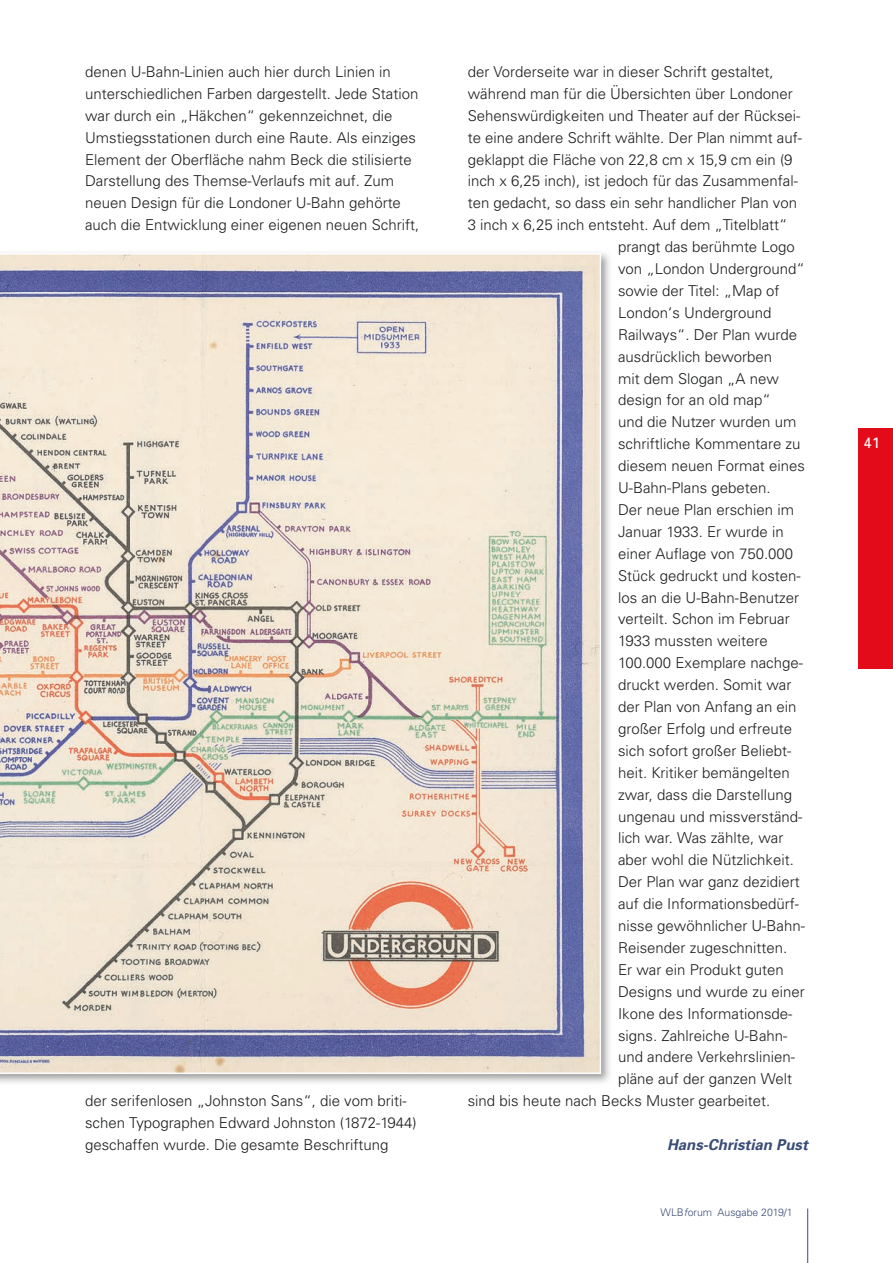
<style>
.page{position:relative;width:893px;height:1263px;background:#fff}
.page>*{position:absolute;margin:0;border:0;box-sizing:border-box;transform-origin:0 0}
.t1{font:15px/21.9px "Univers Light 2";color:#1d1e1f}
.t2{font:italic 700 15px "Univers";color:#3a4d76}
.t3{font:15px "Univers";color:#fff}
.t4{font:300 10.5px "Univers";color:#3a4d76}
.s1{font-style:italic}
</style>
<div class="page">
<hr style="left:807px;top:1208px;width:1px;height:55px;background:#3a4d76">
<div style="left:859px;top:428px;width:34px;height:240px;background:#e30a19"></div>
<img style="left:0;top:252px;width:610px;height:831px">
<svg style="left:0;top:253px;width:601px;height:821px;background:#dacfc6"></svg>
<p class="t1" style="left:85px;top:60px;width:336px">denen U-Bahn-Linien auch hier durch Linien in unterschiedlichen Farben dargestellt. Jede Station war durch ein „Häkchen“ gekennzeichnet, die Umstiegsstationen durch eine Raute. Als einziges Element der Oberfläche nahm Beck die stilisierte Darstellung des Themse-Verlaufs mit auf. Zum neuen Design für die Londoner U-Bahn gehörte auch die Entwicklung einer eigenen neuen Schrift,</p>
<p class="t1" style="left:85px;top:1089px;width:333px">der serifenlosen „Johnston Sans“, die vom briti&shy;schen Typographen Edward Johnston (1872-1944) geschaffen wurde. Die gesamte Beschriftung</p>
<p class="t1" style="left:468px;top:60px;width:307px">der Vorderseite war in dieser Schrift gestaltet,</p>
<p class="t1" style="left:468px;top:82px;width:327px">während man für die Übersichten über Londoner</p>
<p class="t1" style="left:468px;top:104px;width:334px">Sehenswürdigkeiten und Theater auf der Rücksei-</p>
<p class="t1" style="left:468px;top:126px;width:336px">te eine andere Schrift wählte. Der Plan nimmt auf-</p>
<p class="t1" style="left:468px;top:148px;width:326px">geklappt die Fläche von 22,8 cm x 15,9 cm ein (9</p>
<p class="t1" style="left:468px;top:170px;width:332px">inch x 6,25 inch), ist jedoch für das Zusammenfal-</p>
<p class="t1" style="left:468px;top:192px;width:331px">ten gedacht, so dass ein sehr handlicher Plan von</p>
<p class="t1" style="left:468px;top:214px;width:321px">3 inch x 6,25 inch entsteht. Auf dem „Titelblatt“</p>
<p class="t1" style="left:618px;top:235px;width:178px">prangt das berühmte Logo</p>
<p class="t1" style="left:618px;top:257px;width:188px">von „London Underground“</p>
<p class="t1" style="left:618px;top:279px;width:163px">sowie der Titel: „Map of</p>
<p class="t1" style="left:618px;top:301px;width:155px">London‘s Underground</p>
<p class="t1" style="left:618px;top:323px;width:181px">Railways“. Der Plan wurde</p>
<p class="t1" style="left:618px;top:345px;width:156px">ausdrücklich beworben</p>
<p class="t1" style="left:618px;top:367px;width:162px">mit dem Slogan „A new</p>
<p class="t1" style="left:618px;top:389px;width:154px">design for an old map“</p>
<p class="t1" style="left:618px;top:411px;width:180px">und die Nutzer wurden um</p>
<p class="t1" style="left:618px;top:432px;width:184px">schriftliche Kommentare zu</p>
<p class="t1" style="left:618px;top:454px;width:188px">diesem neuen Format eines</p>
<p class="t1" style="left:618px;top:476px;width:154px">U-Bahn-Plans gebeten.</p>
<p class="t1" style="left:618px;top:498px;width:177px">Der neue Plan erschien im</p>
<p class="t1" style="left:618px;top:520px;width:167px">Januar 1933. Er wurde in</p>
<p class="t1" style="left:618px;top:542px;width:177px">einer Auflage von 750.000</p>
<p class="t1" style="left:618px;top:564px;width:184px">Stück gedruckt und kosten-</p>
<p class="t1" style="left:618px;top:586px;width:182px">los an die U-Bahn-Benutzer</p>
<p class="t1" style="left:618px;top:608px;width:173px">verteilt. Schon im Februar</p>
<p class="t1" style="left:618px;top:630px;width:151px">1933 mussten weitere</p>
<p class="t1" style="left:618px;top:651px;width:186px">100.000 Exemplare nachge-</p>
<p class="t1" style="left:618px;top:673px;width:175px">druckt werden. Somit war</p>
<p class="t1" style="left:618px;top:695px;width:180px">der Plan von Anfang an ein</p>
<p class="t1" style="left:618px;top:717px;width:176px">großer Erfolg und erfreute</p>
<p class="t1" style="left:618px;top:739px;width:175px">sich sofort großer Beliebt-</p>
<p class="t1" style="left:618px;top:761px;width:173px">heit. Kritiker bemängelten</p>
<p class="t1" style="left:618px;top:783px;width:175px">zwar, dass die Darstellung</p>
<p class="t1" style="left:618px;top:805px;width:186px">ungenau und missverständ-</p>
<p class="t1" style="left:618px;top:827px;width:167px">lich war. Was zählte, war</p>
<p class="t1" style="left:618px;top:849px;width:177px">aber wohl die Nützlichkeit.</p>
<p class="t1" style="left:618px;top:870px;width:183px">Der Plan war ganz dezidiert</p>
<p class="t1" style="left:618px;top:892px;width:182px">auf die Informationsbedürf-</p>
<p class="t1" style="left:618px;top:914px;width:188px">nisse gewöhnlicher U-Bahn-</p>
<p class="t1" style="left:618px;top:936px;width:171px">Reisender zugeschnitten.</p>
<p class="t1" style="left:618px;top:958px;width:167px">Er war ein Produkt guten</p>
<p class="t1" style="left:618px;top:980px;width:188px">Designs und wurde zu einer</p>
<p class="t1" style="left:618px;top:1002px;width:176px">Ikone des Informationsde-</p>
<p class="t1" style="left:618px;top:1024px;width:171px">signs. Zahlreiche U-Bahn-</p>
<p class="t1" style="left:618px;top:1046px;width:178px">und andere Verkehrslinien-</p>
<p class="t1" style="left:618px;top:1067px;width:175px">pläne auf der ganzen Welt</p>
<p class="t1" style="left:468px;top:1089px;width:304px">sind bis heute nach Becks Muster gearbeitet.</p>
<p class="t2" style="left:667px;top:1135px;width:142px">Hans-Christian Pust</p>
<p class="t4" style="left:661px;top:1206px;width:134px">WLB<span class="s1">f</span>orum Ausgabe 2019/1</p>
<p class="t3" style="left:863px;top:434px;width:18px">41</p>
</div>
